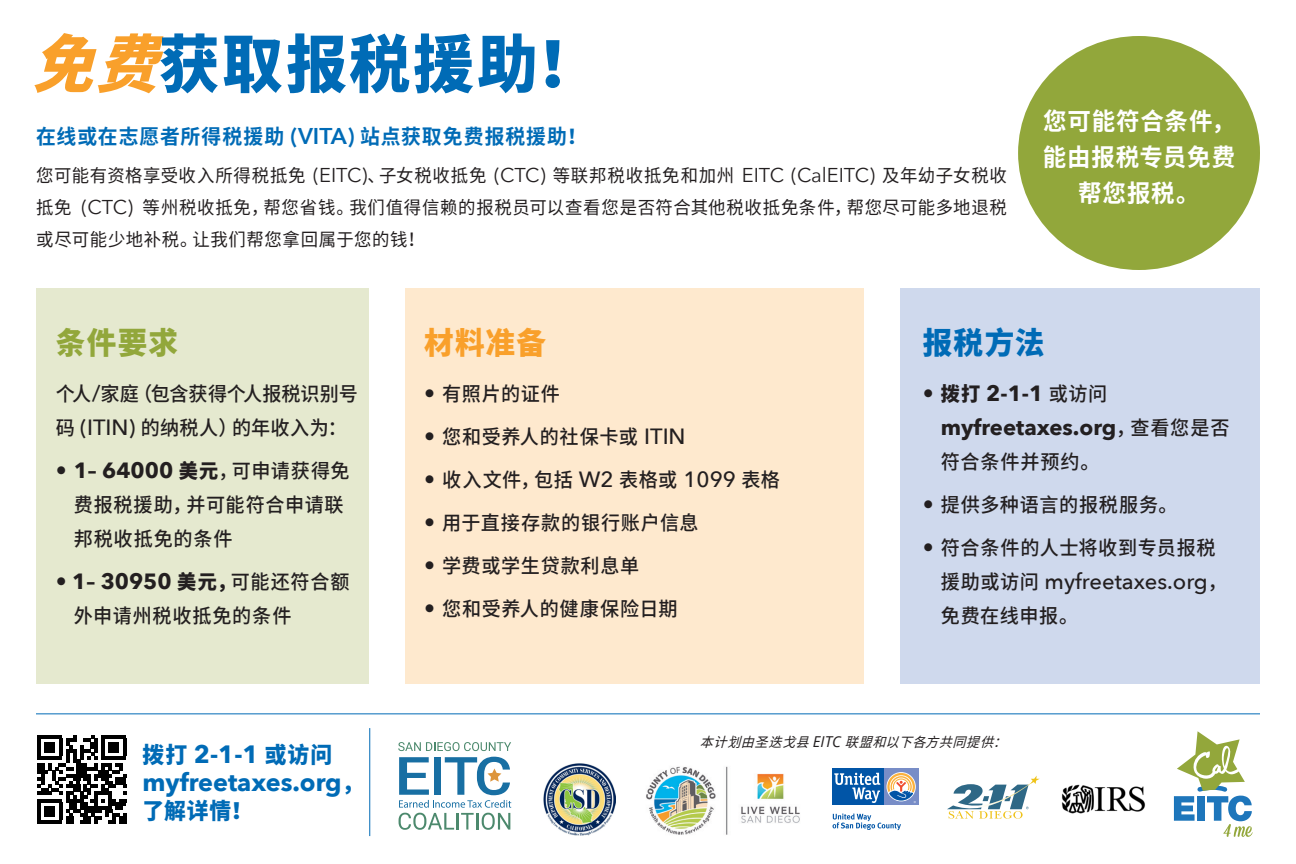
<style>
.page{position:relative;width:1296px;height:864px;background:#fff}
.page>*{position:absolute;margin:0;border:0;box-sizing:border-box;transform-origin:0 0}
.t1{font:900 63px "Noto Sans CJ Ksc";letter-spacing:.05em;color:#006bb6}
.t2{font:900 30.6px "Noto Sans CJ Ksc";color:#92a73b}
.t3{font:900 30.6px "Noto Sans CJ Ksc";color:#f9a02b}
.t4{font:900 30.6px "Noto Sans CJ Ksc";color:#006bb6}
.t5{font:700 25px "Avenir Next";color:#006bb6}
.t6{font:700 24.2px/36px "Noto Sans CJ Ksc";letter-spacing:.035em;color:#fff;text-align:center}
.t7{font:900 22.4px "Noto Sans CJ Ksc";letter-spacing:.04em;color:#006bb6}
.t8{font:700 22px/34px "Avenir Next";color:#231f20}
.t9{font:500 22px "Avenir Next";color:#231f20}
.t10{font:700 20.6px "Noto Sans CJ Ksc";letter-spacing:.05em;color:#006bb6}
.t11{font:500 19.8px/34px "Noto Sans CJ Ksc";letter-spacing:.035em;color:#231f20}
.t12{font:500 19.8px/34px "Noto Sans CJ Ksc";letter-spacing:.01em;color:#231f20}
.t13{font:18px/32px "Noto Sans CJ Ksc";letter-spacing:.035em;color:#231f20;text-align:justify}
.t14{font:italic 13.6px "Noto Sans CJ Ksc";color:#231f20}
.s1{font-style:italic;color:#f9a02b}
.s2{font-family:"Avenir Next";font-weight:600;font-size:22.8px}
.s3{font-family:"Avenir Next";font-size:20px}
.s4{font-family:"Avenir Next";font-size:22px}
.s5{font-weight:500}
.s6{font-family:"Noto Sans CJ Ksc";font-weight:900;font-size:19.8px}
.s7{font-family:"Noto Sans CJ Ksc";font-weight:500;font-size:19.8px}
.s8{font-family:"Avenir Next";font-weight:700;font-size:25px}
.s9{font-family:"Noto Sans CJ Ksc";font-weight:900;font-size:22.4px}
.s10{font-family:"Noto Sans CJ Ksc";font-size:19.8px}
.s11{font-family:"Open Sans";font-size:15px}
</style>
<div class="page">
<div style="left:36px;top:288px;width:333px;height:396px;background:#e5e9cf"></div>
<div style="left:900px;top:288px;width:360px;height:396px;background:#cfd9ed"></div>
<div style="left:405px;top:288px;width:459px;height:396px;background:#fee9ce"></div>
<svg style="left:947px;top:776px;width:93px;height:43px"></svg>
<img style="left:1061px;top:784px;width:84px;height:30px">
<svg style="left:38px;top:735px;width:88px;height:89px"></svg>
<hr style="left:38px;top:820px;width:24px;height:4px;background:#000">
<div style="left:45px;top:806px;width:10px;height:10px;background:#000"></div>
<img style="left:1174px;top:796px;width:21px;height:25px">
<img style="left:1197px;top:796px;width:8px;height:25px">
<img style="left:1207px;top:796px;width:45px;height:25px">
<svg style="left:1223px;top:824px;width:30px;height:13px"></svg>
<svg style="left:1177px;top:731px;width:68px;height:60px"></svg>
<div style="left:883px;top:769px;width:36px;height:36px;background:#788dc7"></div>
<div style="left:832px;top:769px;width:51px;height:36px;background:#0155a7"></div>
<svg style="left:834px;top:773px;width:46px;height:30px"></svg>
<svg style="left:887px;top:773px;width:29px;height:30px"></svg>
<svg style="left:833px;top:813px;width:68px;height:17px"></svg>
<svg style="left:398px;top:742px;width:113px;height:9px"></svg>
<svg style="left:399px;top:757px;width:112px;height:73px"></svg>
<hr style="left:36px;top:713px;width:1224px;height:1px;background:#006bb6">
<div style="left:1018px;top:36px;width:242px;height:234px;background:#92a73b;border-radius:50%"></div>
<img style="left:544px;top:763px;width:72px;height:72px">
<hr style="left:369px;top:728px;width:1px;height:108px;background:#006bb6">
<img style="left:646px;top:766px;width:154px;height:69px">
<p class="t1" style="left:32px;top:29px;width:568px"><span class="s1">免费</span>获取报税援助！</p>
<p class="t10" style="left:36px;top:125px;width:552px">在线或在志愿者所得税援助 <span class="s2">(VITA)</span> 站点获取免费报税援助！</p>
<p class="t13" style="left:36px;top:159px;width:972px">您可能有资格享受收入所得税抵免 <span class="s3">(EITC)</span>、子女税收抵免 <span class="s3">(CTC)</span> 等联邦税收抵免和加州 <span class="s3">EITC (CalEITC)</span> 及年幼子女税收抵免 <span class="s3">(CTC)</span> 等州税收抵免，帮您省钱。我们值得信赖的报税员可以查看您是否符合其他税收抵免条件，帮您尽可能多地退税或尽可能少地补税。让我们帮您拿回属于您的钱！</p>
<p class="t6" style="left:1043px;top:103px;width:194px">您可能符合条件，能由报税专员免费帮您报税。</p>
<p class="t2" style="left:56px;top:325px;width:124px">条件要求</p>
<p class="t12" style="left:56px;top:377px;width:304px">个人<span class="s4">/</span>家庭（包含获得个人报税识别号码 <span class="s4">(ITIN)</span> 的纳税人）的年收入为：</p>
<p class="t8" style="left:56px;top:453px;width:296px"><span class="s5">•</span> 1– 64000 <span class="s6">美元</span><span class="s7">，可申请获得免</span></p>
<p class="t11" style="left:74px;top:488px;width:272px">费报税援助，并可能符合申请联邦税收抵免的条件</p>
<p class="t8" style="left:56px;top:564px;width:295px"><span class="s5">•</span> 1– 30950 <span class="s6">美元，</span><span class="s7">可能还符合额</span></p>
<p class="t11" style="left:74px;top:599px;width:219px">外申请州税收抵免的条件</p>
<p class="t7" style="left:142px;top:742px;width:191px">拨打 <span class="s8">2-1-1</span> 或访问</p>
<p class="t5" style="left:142px;top:761px;width:223px">myfreetaxes.org<span class="s9">，</span></p>
<p class="t7" style="left:142px;top:798px;width:112px">了解详情！</p>
<p class="t3" style="left:424px;top:325px;width:123px">材料准备</p>
<p class="t11" style="left:424px;top:377px;width:137px"><span class="s4">•</span> 有照片的证件</p>
<p class="t11" style="left:424px;top:420px;width:263px"><span class="s4">•</span> 您和受养人的社保卡或 <span class="s4">ITIN</span></p>
<p class="t11" style="left:424px;top:463px;width:357px"><span class="s4">•</span> 收入文件，包括 <span class="s4">W2</span> 表格或 <span class="s4">1099</span> 表格</p>
<p class="t11" style="left:424px;top:506px;width:276px"><span class="s4">•</span> 用于直接存款的银行账户信息</p>
<p class="t11" style="left:424px;top:549px;width:217px"><span class="s4">•</span> 学费或学生贷款利息单</p>
<p class="t11" style="left:424px;top:592px;width:255px"><span class="s4">•</span> 您和受养人的健康保险日期</p>
<p class="t4" style="left:923px;top:325px;width:123px">报税方法</p>
<p class="t8" style="left:941px;top:376px;width:290px;text-indent:-18px"><span class="s5">•</span> <span class="s6">拨打</span> 2-1-1 <span class="s7">或访问</span>myfreetaxes.org<span class="s7">，查看您是否</span></p>
<p class="t11" style="left:941px;top:445px;width:160px">符合条件并预约。</p>
<p class="t11" style="left:923px;top:488px;width:256px"><span class="s4">•</span> 提供多种语言的报税服务。</p>
<p class="t11" style="left:923px;top:531px;width:294px"><span class="s4">•</span> 符合条件的人士将收到专员报税</p>
<p class="t9" style="left:941px;top:562px;width:288px"><span class="s10">援助或访问</span> myfreetaxes.org<span class="s10">，</span></p>
<p class="t11" style="left:941px;top:599px;width:139px">免费在线申报。</p>
<p class="t14" style="left:700px;top:734px;width:318px">本计划由圣迭戈县<span class="s11">E I T C</span> 联盟和以下各方共同提供：</p>
</div>
